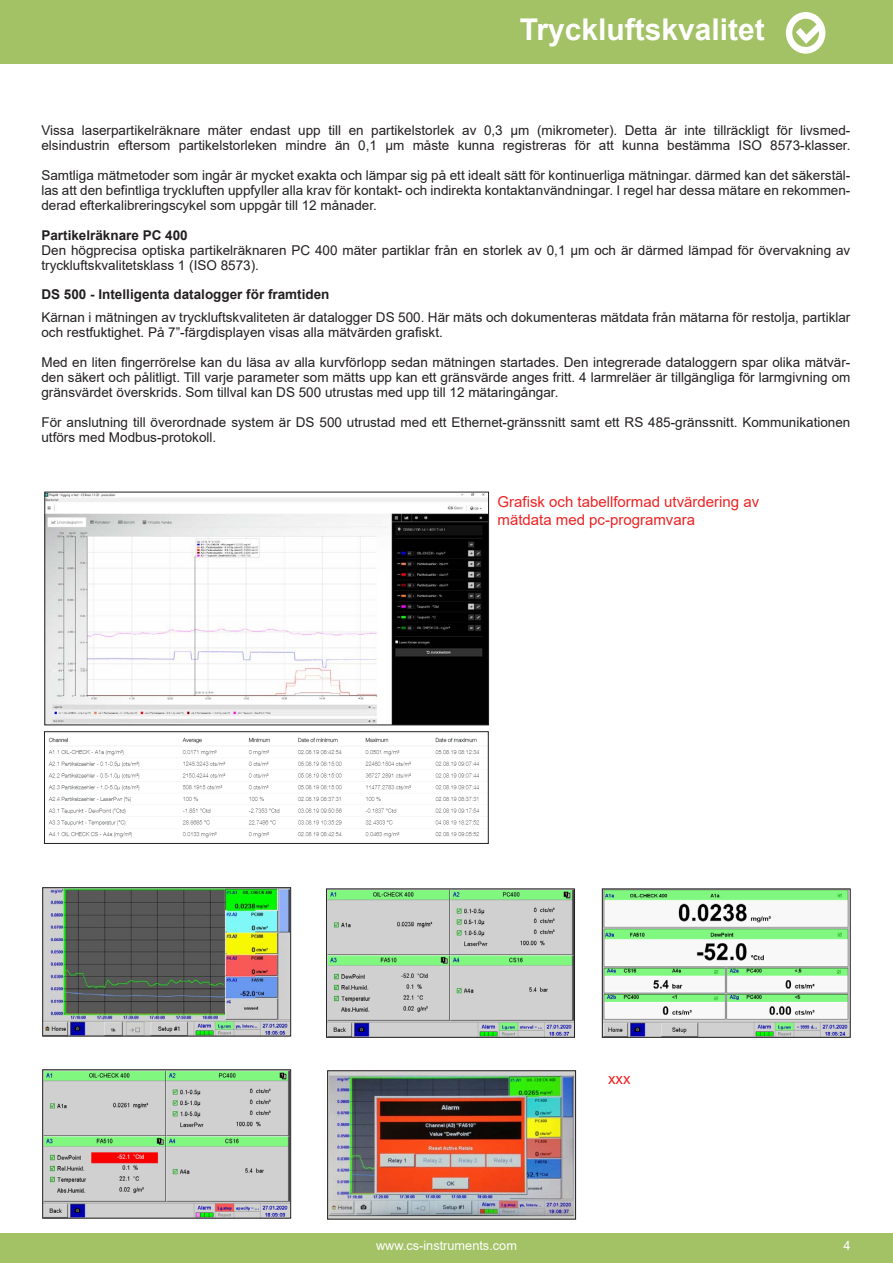
<style>
.page{position:relative;width:893px;height:1263px;background:#fff}
.page>*{position:absolute;margin:0;border:0;box-sizing:border-box;transform-origin:0 0}
.t1{font:700 30px "Arial";color:#fff}
.t2{font:15px/18px "Arial";color:#ee2323}
.t3{font:13.5px/15px "Arial";color:#231f20}
.t4{font:700 13.5px "Arial";color:#231f20}
.t5{font:12.75px "Arial";color:#fff}
</style>
<div class="page">
<div style="left:0;top:0;width:893px;height:64px;background:#a3c165"></div>
<div style="left:0;top:1233px;width:893px;height:30px;background:#a3c165"></div>
<img style="left:46px;top:494px;width:441px;height:229px">
<div style="left:44px;top:492px;width:445px;height:233px;border:1px solid #231f20"></div>
<img style="left:48px;top:737px;width:431px;height:101px">
<div style="left:44px;top:731px;width:445px;height:113px;border:1px solid #231f20"></div>
<img style="left:45px;top:889px;width:244px;height:145px">
<div style="left:43px;top:887px;width:248px;height:149px;border:1px solid #231f20"></div>
<img style="left:604px;top:891px;width:244px;height:144px">
<img style="left:328px;top:891px;width:245px;height:144px">
<div style="left:326px;top:889px;width:249px;height:148px;border:1px solid #231f20"></div>
<img style="left:45px;top:1071px;width:244px;height:145px">
<div style="left:43px;top:1069px;width:248px;height:149px;border:1px solid #231f20"></div>
<img style="left:329px;top:1072px;width:245px;height:145px">
<div style="left:327px;top:1070px;width:249px;height:149px;border:1px solid #231f20"></div>
<svg style="left:786px;top:12px;width:39px;height:42px"></svg>
<h1 class="t1" style="left:520px;top:9px;width:247px">Tryckluftskvalitet</h1>
<p class="t3" style="left:41px;top:123px;width:810px">Vissa laserpartikelräknare mäter endast upp till en partikelstorlek av 0,3 µm (mikrometer). Detta är inte tillräckligt för livsmed&shy;elsindustrin eftersom partikelstorleken mindre än 0,1 µm måste kunna registreras för att kunna bestämma ISO 8573-klasser.</p>
<p class="t3" style="left:41px;top:168px;width:810px;text-align:justify">Samtliga mätmetoder som ingår är mycket exakta och lämpar sig på ett idealt sätt för kontinuerliga mätningar. därmed kan det säkerstäl&shy;las att den befintliga tryckluften uppfyller alla krav för kontakt- och indirekta kontaktanvändningar. I regel har dessa mätare en rekommen&shy;derad efterkalibreringscykel som uppgår till 12 månader.</p>
<p class="t4" style="left:41px;top:226px;width:148px">Partikelräknare PC 400</p>
<p class="t3" style="left:41px;top:243px;width:810px">Den högprecisa optiska partikelräknaren PC 400 mäter partiklar från en storlek av 0,1 µm och är därmed lämpad för övervakning av tryckluftskvalitetsklass 1 (ISO 8573).</p>
<p class="t4" style="left:41px;top:284px;width:290px">DS 500 - Intelligenta datalogger för framtiden</p>
<p class="t3" style="left:41px;top:310px;width:810px">Kärnan i mätningen av tryckluftskvaliteten är datalogger DS 500. Här mäts och dokumenteras mätdata från mätarna för restolja, partiklar och restfuktighet. På 7”-färgdisplayen visas alla mätvärden grafiskt.</p>
<p class="t3" style="left:41px;top:355px;width:810px;text-align:justify">Med en liten fingerrörelse kan du läsa av alla kurvförlopp sedan mätningen startades. Den integrerade dataloggern spar olika mätvär&shy;den säkert och pålitligt. Till varje parameter som mätts upp kan ett gränsvärde anges fritt. 4 larmreläer är tillgängliga för larmgivning om gränsvärdet överskrids. Som tillval kan DS 500 utrustas med upp till 12 mätaringångar.</p>
<p class="t3" style="left:41px;top:415px;width:810px">För anslutning till överordnade system är DS 500 utrustad med ett Ethernet-gränssnitt samt ett RS 485-gränssnitt. Kommunikationen utförs med Modbus-protokoll.</p>
<p class="t2" style="left:497px;top:492px;width:263px">Grafisk och tabellformad utvärdering av mätdata med pc-programvara</p>
<p class="t2" style="left:608px;top:1069px;width:24px">xxx</p>
<p class="t5" style="left:376px;top:1237px;width:142px">www.cs-instruments.com</p>
<p class="t5" style="left:843px;top:1237px;width:9px">4</p>
</div>
